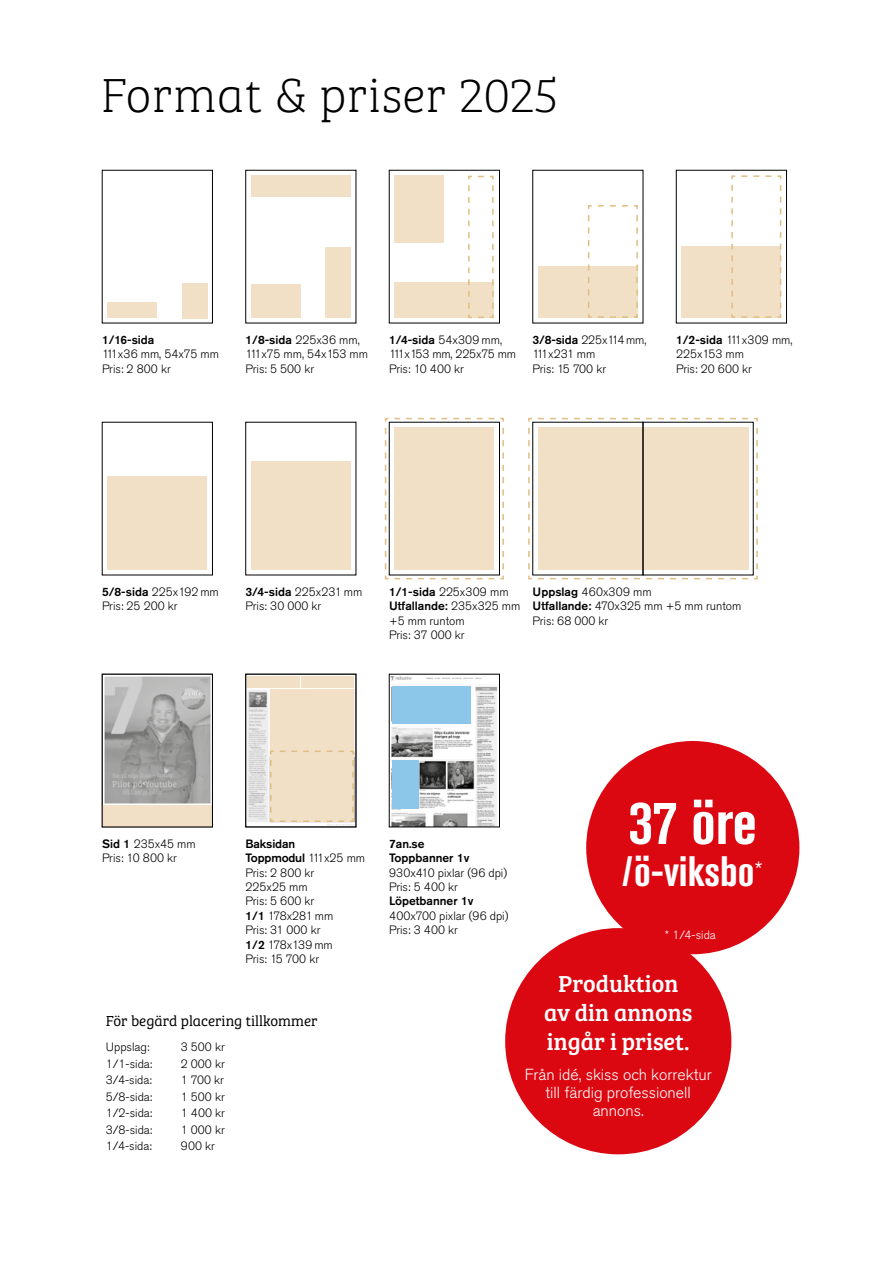
<style>
.page{position:relative;width:893px;height:1263px;background:#fff}
.page>*{position:absolute;margin:0;border:0;box-sizing:border-box;transform-origin:0 0}
.t1{font:700 condensed 61.65px "Akzidenz Grotesk Std";color:#fff}
.t2{font:49.5px "Bree Serif Th";color:#000}
.t3{font:700 condensed 42.15px "Akzidenz Grotesk Std";color:#fff}
.t4{font:24px/28.8px "Bree Serif";color:#fff;text-align:center}
.t5{font:300 15.9px/18px "Akzidenz Grotesk Std";color:#fff;text-align:center}
.t6{font:15px "Bree Serif Lt";color:#000}
.t7{font:300 12px/14.4px "Akzidenz Grotesk Std";color:#000}
.t8{font:500 12px/14.4px "Akzidenz Grotesk Std";color:#000}
.t9{font:300 12px "Akzidenz Grotesk Std";color:#fff}
.s1{font-weight:500}
.s2{font-weight:300;font-size:27.6px}
</style>
<div class="page">
<div style="left:676px;top:170px;width:111px;height:153px;border:1px solid #000"></div>
<div style="left:681px;top:247px;width:100px;height:71px;background:#f2e0c6"></div>
<svg style="left:731px;top:175px;width:51px;height:143px"></svg>
<div style="left:107px;top:476px;width:100px;height:94px;background:#f2e0c6"></div>
<div style="left:251px;top:461px;width:100px;height:109px;background:#f2e0c6"></div>
<div style="left:538px;top:266px;width:100px;height:52px;background:#f2e0c6"></div>
<svg style="left:587px;top:205px;width:51px;height:113px"></svg>
<div style="left:394px;top:283px;width:100px;height:35px;background:#f2e0c6"></div>
<div style="left:394px;top:175px;width:50px;height:68px;background:#f2e0c6"></div>
<svg style="left:467px;top:175px;width:27px;height:144px"></svg>
<div style="left:251px;top:176px;width:100px;height:21px;background:#f2e0c6"></div>
<div style="left:251px;top:285px;width:50px;height:33px;background:#f2e0c6"></div>
<div style="left:325px;top:248px;width:26px;height:70px;background:#f2e0c6"></div>
<img style="left:248px;top:676px;width:106px;height:149px">
<img style="left:391px;top:676px;width:107px;height:149px">
<div style="left:389px;top:674px;width:111px;height:153px;border:1px solid #000"></div>
<div style="left:392px;top:760px;width:26px;height:49px;background:#8cc7ea"></div>
<div style="left:392px;top:686px;width:79px;height:38px;background:#8cc7ea"></div>
<img style="left:104px;top:676px;width:107px;height:128px">
<div style="left:102px;top:805px;width:110px;height:22px;background:#f2e0c6"></div>
<div style="left:102px;top:674px;width:111px;height:153px;border:1px solid #000"></div>
<div style="left:107px;top:302px;width:50px;height:16px;background:#f2e0c6"></div>
<div style="left:182px;top:283px;width:25px;height:35px;background:#f2e0c6"></div>
<svg style="left:384px;top:417px;width:120px;height:163px"></svg>
<svg style="left:528px;top:417px;width:230px;height:163px"></svg>
<div style="left:248px;top:676px;width:52px;height:12px;background:#f2e0c6"></div>
<div style="left:270px;top:689px;width:84px;height:133px;background:#f2e0c6"></div>
<div style="left:302px;top:676px;width:52px;height:12px;background:#f2e0c6"></div>
<svg style="left:269px;top:750px;width:86px;height:73px"></svg>
<div style="left:505px;top:928px;width:226px;height:226px;background:#db0812;border-radius:50%"></div>
<div style="left:586px;top:741px;width:213px;height:213px;background:#db0812;border-radius:50%"></div>
<h2 class="t2" style="left:101px;top:60px;width:458px">Format &amp; priser 2025</h2>
<p class="t8" style="left:102px;top:332px;width:54px">1/16-sida</p>
<p class="t7" style="left:102px;top:347px;width:118px">111x36 mm, 54x75 mm<br>Pris: 2 800 kr</p>
<p class="t7" style="left:246px;top:333px;width:124px"><span class="s1">1/8-sida</span> 225x36 mm,<br>111x75 mm, 54x153 mm<br>Pris: 5 500 kr</p>
<p class="t7" style="left:389px;top:333px;width:128px"><span class="s1">1/4-sida</span> 54x309 mm,<br>111x153 mm, 225x75 mm<br>Pris: 10 400 kr</p>
<p class="t7" style="left:533px;top:333px;width:115px"><span class="s1">3/8-sida</span> 225x114 mm,<br>111x231 mm<br>Pris: 15 700 kr</p>
<p class="t7" style="left:676px;top:333px;width:118px"><span class="s1">1/2-sida</span> 111x309 mm,<br>225x153 mm<br>Pris: 20 600 kr</p>
<p class="t7" style="left:102px;top:585px;width:118px"><span class="s1">5/8-sida</span> 225x192 mm<br>Pris: 25 200 kr</p>
<p class="t7" style="left:246px;top:585px;width:118px"><span class="s1">3/4-sida</span> 225x231 mm<br>Pris: 30 000 kr</p>
<p class="t7" style="left:389px;top:585px;width:133px"><span class="s1">1/1-sida</span> 225x309 mm<br><span class="s1">Utfallande:</span> 235x325 mm +5 mm runtom<br>Pris: 37 000 kr</p>
<p class="t7" style="left:533px;top:585px;width:210px"><span class="s1">Uppslag</span> 460x309 mm<br><span class="s1">Utfallande:</span> 470x325 mm +5 mm runtom<br>Pris: 68 000 kr</p>
<p class="t7" style="left:102px;top:837px;width:95px"><span class="s1">Sid 1</span> 235x45 mm<br>Pris: 10 800 kr</p>
<p class="t7" style="left:246px;top:837px;width:121px"><span class="s1">Baksidan<br>Toppmodul</span> 111x25 mm<br>Pris: 2 800 kr<br>225x25 mm<br>Pris: 5 600 kr<br><span class="s1">1/1</span> 178x281 mm<br>Pris: 31 000 kr<br><span class="s1">1/2</span> 178x139 mm<br>Pris: 15 700 kr</p>
<p class="t8" style="left:389px;top:836px;width:82px">7an.se<br>Toppbanner 1v</p>
<p class="t7" style="left:389px;top:865px;width:120px">930x410 pixlar (96 dpi)<br>Pris: 5 400 kr</p>
<p class="t8" style="left:389px;top:894px;width:86px">Löpetbanner 1v</p>
<p class="t7" style="left:389px;top:909px;width:121px">400x700 pixlar (96 dpi)<br>Pris: 3 400 kr</p>
<p class="t6" style="left:106px;top:1010px;width:213px">För begärd placering tillkommer</p>
<p class="t7" style="left:106px;top:1040px;width:45px">Uppslag:</p>
<p class="t7" style="left:181px;top:1040px;width:45px">3 500 kr</p>
<p class="t7" style="left:106px;top:1056px;width:48px">1/1-sida:</p>
<p class="t7" style="left:181px;top:1056px;width:45px">2 000 kr</p>
<p class="t7" style="left:106px;top:1073px;width:48px">3/4-sida:</p>
<p class="t7" style="left:181px;top:1073px;width:45px">1 700 kr</p>
<p class="t7" style="left:106px;top:1089px;width:48px">5/8-sida:</p>
<p class="t7" style="left:181px;top:1089px;width:45px">1 500 kr</p>
<p class="t7" style="left:106px;top:1106px;width:48px">1/2-sida:</p>
<p class="t7" style="left:181px;top:1106px;width:46px">1 400 kr</p>
<p class="t7" style="left:106px;top:1122px;width:48px">3/8-sida:</p>
<p class="t7" style="left:181px;top:1122px;width:45px">1 000 kr</p>
<p class="t7" style="left:106px;top:1139px;width:48px">1/4-sida:</p>
<p class="t7" style="left:181px;top:1139px;width:36px">900 kr</p>
<h1 class="t1" style="left:628px;top:787px;width:130px">37 öre</h1>
<h3 class="t3" style="left:622px;top:847px;width:142px">/ö-viksbo<span class="s2">*</span></h3>
<p class="t9" style="left:665px;top:928px;width:52px">* 1/4-sida</p>
<h3 class="t4" style="left:544px;top:968px;width:150px">Produktion av din annons ingår i priset.</h3>
<h3 class="t5" style="left:525px;top:1065px;width:188px">Från idé, skiss och korrektur till färdig professionell annons.</h3>
</div>
